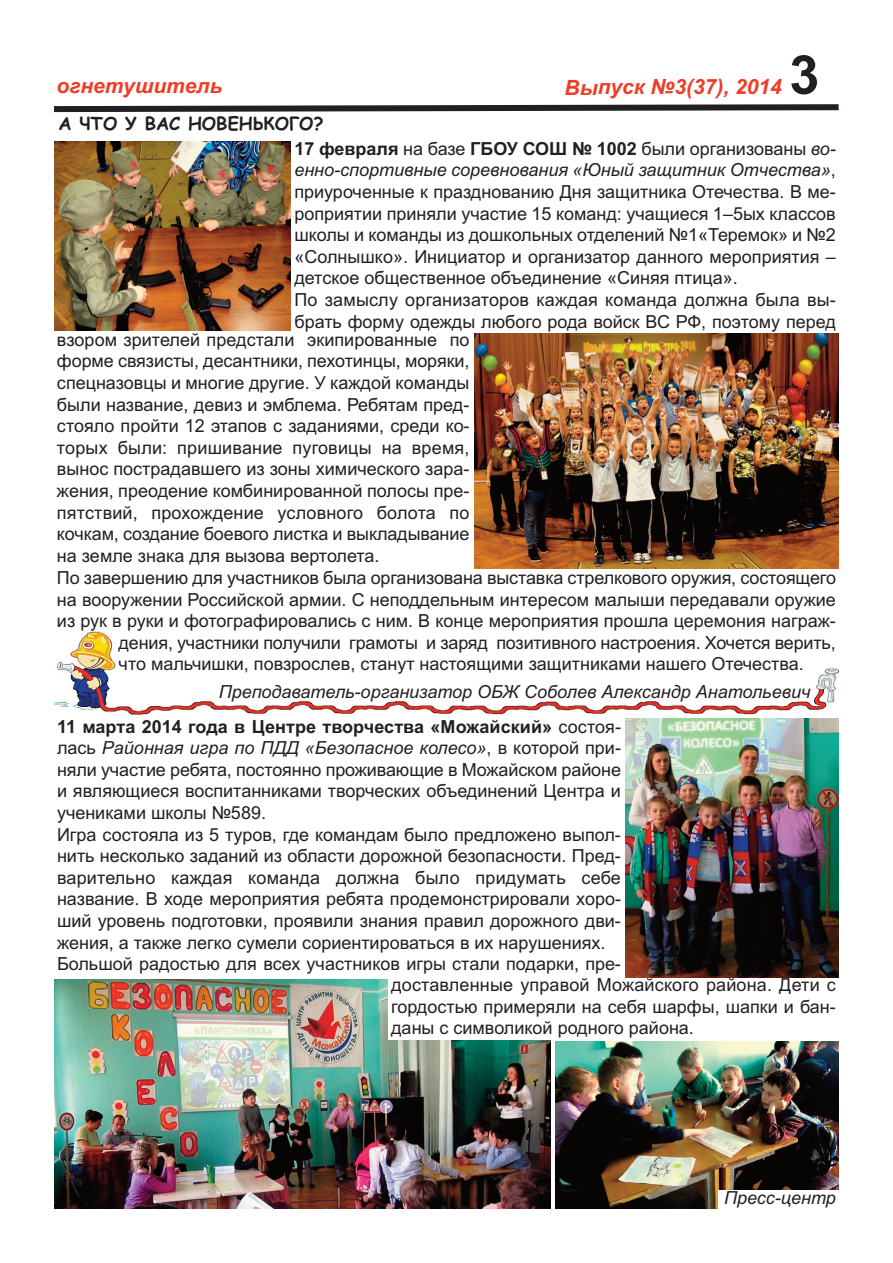
<style>
.page{position:relative;width:893px;height:1263px;background:#fff}
.page>*{position:absolute;margin:0;border:0;box-sizing:border-box;transform-origin:0 0}
.t1{font:700 54px "Arial";color:#231f20}
.t2{font:italic 700 21px "Arial";color:#ef3c25}
.t3{font:18px/21.6px "Arial";color:#231f20}
.t4{font:italic 18px "Arial";color:#231f20}
.t5{font:700 18px "Comic Sans MS";color:#231f20}
.s1{font-weight:700}
.s2{font-style:italic}
</style>
<div class="page">
<svg style="left:54px;top:104px;width:785px;height:9px"></svg>
<img style="left:54px;top:631px;width:785px;height:84px">
<img style="left:475px;top:333px;width:364px;height:235px">
<img style="left:54px;top:142px;width:236px;height:189px">
<img style="left:54px;top:979px;width:497px;height:230px">
<img style="left:626px;top:719px;width:213px;height:259px">
<div style="left:388px;top:978px;width:451px;height:62px;background:#fff"></div>
<img style="left:556px;top:1041px;width:283px;height:168px">
<div style="left:718px;top:1190px;width:121px;height:19px;background:#fff"></div>
<p class="t2" style="left:57px;top:73px;width:167px">огнетушитель</p>
<p class="t2" style="left:565px;top:75px;width:219px">Выпуск №3(37), 2014</p>
<h1 class="t1" style="left:789px;top:44px;width:32px">3</h1>
<p class="t5" style="left:58px;top:114px;width:267px">А ЧТО У ВАС НОВЕНЬКОГО?</p>
<p class="t3" style="left:294px;top:138px;width:543px"><span class="s1">17 февраля</span> на базе <span class="s1">ГБОУ СОШ № 1002</span> были организованы <span class="s2">во&shy;енно-спортивные соревнования «Юный защитник Отчества»</span>, приуроченные к празднованию Дня защитника Отечества. В ме&shy;роприятии приняли участие 15 команд: учащиеся 1–5ых классов школы и команды из дошкольных отделений №1«Теремок» и №2 «Солнышко». Инициатор и организатор данного мероприятия – детское общественное объединение «Синяя птица».<br>По замыслу организаторов каждая команда должна была вы&shy;брать форму одежды любого рода войск ВС РФ, поэтому перед</p>
<p class="t3" style="left:57px;top:329px;width:414px">взором зрителей предстали экипированные по</p>
<p class="t3" style="left:57px;top:350px;width:414px">форме связисты, десантники, пехотинцы, моряки,</p>
<p class="t3" style="left:57px;top:372px;width:414px">спецназовцы и многие другие. У каждой команды</p>
<p class="t3" style="left:57px;top:394px;width:414px">были название, девиз и эмблема. Ребятам пред-</p>
<p class="t3" style="left:57px;top:415px;width:414px">стояло пройти 12 этапов с заданиями, среди ко-</p>
<p class="t3" style="left:57px;top:437px;width:414px">торых были: пришивание пуговицы на время,</p>
<p class="t3" style="left:57px;top:458px;width:414px">вынос пострадавшего из зоны химического зара-</p>
<p class="t3" style="left:57px;top:480px;width:414px">жения, преодение комбинированной полосы пре-</p>
<p class="t3" style="left:57px;top:502px;width:414px">пятствий, прохождение условного болота по</p>
<p class="t3" style="left:57px;top:523px;width:414px">кочкам, создание боевого листка и выкладывание</p>
<p class="t3" style="left:57px;top:545px;width:324px">на земле знака для вызова вертолета.</p>
<p class="t3" style="left:57px;top:567px;width:780px">По завершению для участников была организована выставка стрелкового оружия, состоящего</p>
<p class="t3" style="left:57px;top:589px;width:780px">на вооружении Российской армии. С неподдельным интересом малыши передавали оружие</p>
<p class="t3" style="left:57px;top:610px;width:780px">из рук в руки и фотографировались с ним. В конце мероприятия прошла церемония награж-</p>
<p class="t3" style="left:119px;top:632px;width:719px">дения, участники получили грамоты и заряд позитивного настроения. Хочется верить,</p>
<p class="t3" style="left:119px;top:653px;width:687px">что мальчишки, повзрослев, станут настоящими защитниками нашего Отечества.</p>
<p class="t4" style="left:219px;top:681px;width:593px">Преподаватель-организатор ОБЖ Соболев Александр Анатольевич</p>
<p class="t3" style="left:57px;top:716px;width:566px"><span class="s1">11 марта 2014 года в Центре творчества «Можайский»</span> состоя&shy;лась <span class="s2">Районная игра по ПДД «Безопасное колесо»</span>, в которой при&shy;няли участие ребята, постоянно проживающие в Можайском районе и являющиеся воспитанниками творческих объединений Центра и учениками школы №589.<br>Игра состояла из 5 туров, где командам было предложено выпол&shy;нить несколько заданий из области дорожной безопасности. Пред&shy;варительно каждая команда должна было придумать себе название. В ходе мероприятия ребята продемонстрировали хоро&shy;ший уровень подготовки, проявили знания правил дорожного дви&shy;жения, а также легко сумели сориентироваться в их нарушениях.<br>Большой радостью для всех участников игры стали подарки, пре-</p>
<p class="t3" style="left:391px;top:974px;width:446px;text-align:justify">доставленные управой Можайского района. Дети с гордостью примеряли на себя шарфы, шапки и бан&shy;даны с символикой родного района.</p>
<p class="t4" style="left:724px;top:1187px;width:113px">Пресс-центр</p>
</div>
